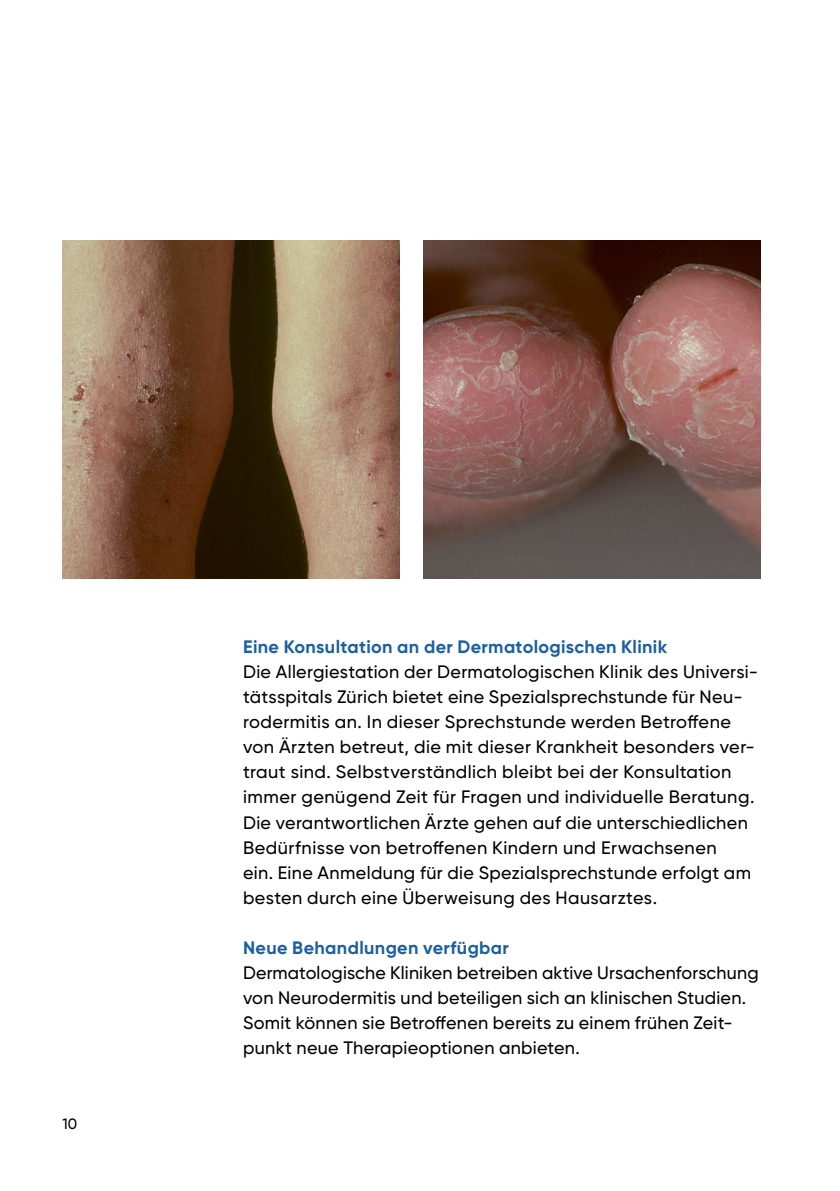
<style>
.page{position:relative;width:840px;height:1191px;background:#fff}
.page>*{position:absolute;margin:0;border:0;box-sizing:border-box;transform-origin:0 0}
.A5_Fliesstext_9_12_5{font:500 18px/25px "USZ Gilroy";letter-spacing:.02em;color:#000}
.A5_Untertitel_Bold_9{font:700 18px "USZ Gilroy";letter-spacing:.02em;color:#1b60a0}
.t1{font:500 15px "USZ Gilroy";color:#000}
</style>
<div class="page">
<img style="left:62px;top:240px;width:337px;height:338px">
<img style="left:423px;top:240px;width:337px;height:338px">
<p class="t1" style="left:62px;top:1114px;width:16px">10</p>
<p class="A5_Untertitel_Bold_9" style="left:243px;top:636px;width:425px">Eine Konsultation an der Dermatologischen Klinik</p>
<p class="A5_Fliesstext_9_12_5" style="left:243px;top:659px;width:516px">Die Allergiestation der Dermatologischen Klinik des Universi&shy;tätsspitals Zürich bietet eine Spezialsprechstunde für Neu&shy;rodermitis an. In dieser Sprechstunde werden Betroffene von Ärzten betreut, die mit dieser Krankheit besonders ver&shy;traut sind. Selbstverständlich bleibt bei der Konsultation immer genügend Zeit für Fragen und individuelle Beratung.<br>Die verantwortlichen Ärzte gehen auf die unterschiedlichen Bedürfnisse von betroffenen Kindern und Erwachsenen<br>ein. Eine Anmeldung für die Spezialsprechstunde erfolgt am besten durch eine Überweisung des Hausarztes.</p>
<p class="A5_Untertitel_Bold_9" style="left:243px;top:936px;width:267px">Neue Behandlungen verfügbar</p>
<p class="A5_Fliesstext_9_12_5" style="left:243px;top:959px;width:517px">Dermatologische Kliniken betreiben aktive Ursachenforschung von Neurodermitis und beteiligen sich an klinischen Studien.<br>Somit können sie Betroffenen bereits zu einem frühen Zeit&shy;punkt neue Therapieoptionen anbieten.</p>
</div>
